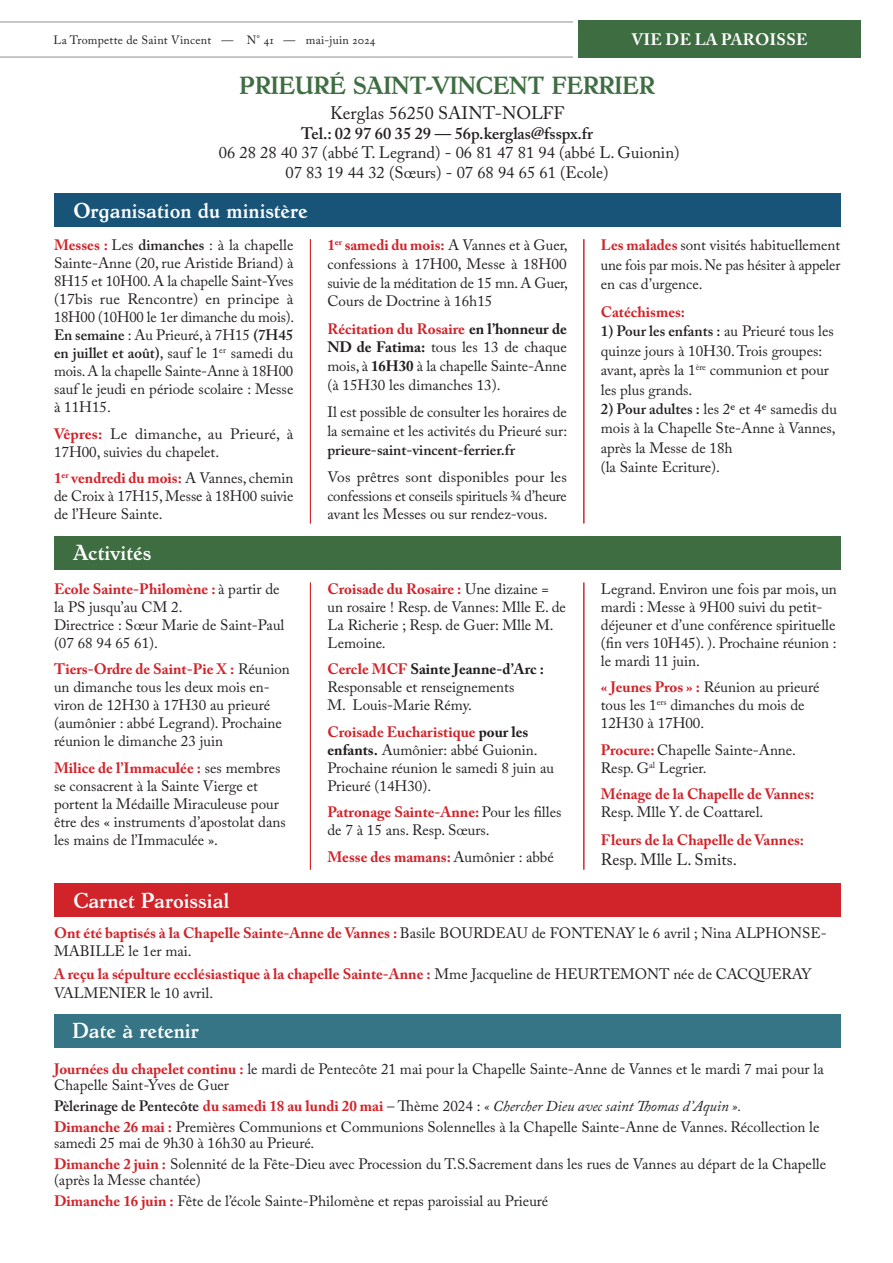
<style>
.page{position:relative;width:893px;height:1263px;background:#fff}
.page>*{position:absolute;margin:0;border:0;box-sizing:border-box;transform-origin:0 0}
.t1{font:700 24px "Dutch Mediaeval Pro";color:#3e6d41}
.t2{font:700 21px "Dutch Mediaeval Pro";color:#fff}
.t3{font:18px "Adobe Caslon Pro";color:#231f20}
.t4{font:16.5px/19.5px "Adobe Caslon Pro";color:#231f20;text-align:center}
.t5{font:600 16.5px "Adobe Caslon Pro";color:#231f20}
.t6{font:700 16.5px "Adobe Caslon Pro";letter-spacing:.015em;color:#fff}
.t7{font:15px/18px "Adobe Caslon Pro";color:#231f20}
.t8{font:700 15px "Adobe Caslon Pro";color:#d1232a}
.t9{font:600 15px "Adobe Caslon Pro";color:#231f20}
.t10{font:12px "Adobe Caslon Pro";letter-spacing:.02em;color:#231f20}
.s1{font-weight:700;color:#d1232a}
.s2{font-weight:600}
.s3{font-weight:700}
.s4{font-weight:400;color:#231f20}
.s5{font-style:italic}
</style>
<div class="page">
<hr style="left:0;top:56px;width:573px;height:2px;background:#231f20">
<hr style="left:0;top:21px;width:573px;height:2px;background:#231f20">
<div style="left:578px;top:20px;width:283px;height:38px;background:#3e6d41"></div>
<div style="left:54px;top:193px;width:786px;height:34px;background:#185378"></div>
<hr style="left:310px;top:239px;width:1px;height:284px;background:#d1232a">
<hr style="left:584px;top:239px;width:1px;height:284px;background:#d1232a">
<div style="left:54px;top:536px;width:786px;height:33px;background:#3e6d41"></div>
<hr style="left:310px;top:583px;width:1px;height:287px;background:#d1232a">
<hr style="left:584px;top:583px;width:1px;height:287px;background:#d1232a">
<div style="left:54px;top:883px;width:786px;height:34px;background:#d1232a"></div>
<div style="left:54px;top:1015px;width:786px;height:33px;background:#357586"></div>
<p class="t10" style="left:54px;top:33px;width:323px">La Trompette de Saint Vincent — N° 41 — mai-juin 2024</p>
<p class="t6" style="left:632px;top:30px;width:177px">VIE DE LA PAROISSE</p>
<h1 class="t1" style="left:240px;top:71px;width:417px">PRIEURÉ SAINT-VINCENT FERRIER</h1>
<p class="t3" style="left:330px;top:102px;width:236px">Kerglas 56250 SAINT-NOLFF</p>
<p class="t5" style="left:301px;top:123px;width:293px">Tel.: 02 97 60 35 29 — 56p.kerglas@fsspx.fr</p>
<p class="t4" style="left:219px;top:143px;width:462px">06 28 28 40 37 (abbé T. Legrand) - 06 81 47 81 94 (abbé L. Guionin)<br>07 83 19 44 32 (Sœurs) - 07 68 94 65 61 (Ecole)</p>
<h2 class="t2" style="left:73px;top:198px;width:236px">Organisation du ministère</h2>
<p class="t7" style="left:54px;top:236px;width:242px;text-align:justify"><span class="s1">Messes :</span> Les <span class="s2">dimanches</span> : à la chapelle Sainte-Anne (20, rue Aristide Briand) à 8H15 et 10H00. A la chapelle Saint‑Yves (17bis rue Rencontre) en principe à 18H00 (10H00 le 1er dimanche du mois).<br><span class="s2">En semaine</span> : Au Prieuré, à 7H15 <span class="s2">(7H45 en juillet et août)</span>, sauf le 1<sup>er</sup> samedi du mois. A la chapelle Sainte-Anne à 18H00 sauf le jeudi en période scolaire : Messe à 11H15.</p>
<p class="t7" style="left:54px;top:425px;width:241px"><span class="s1">Vêpres:</span> Le dimanche, au Prieuré, à<br>17H00, suivies du chapelet.</p>
<p class="t7" style="left:54px;top:469px;width:241px;text-align:justify"><span class="s1">1</span><sup>er</sup> <span class="s1">vendredi du mois:</span> A Vannes, chemin de Croix à 17H15, Messe à 18H00 suivie de l’Heure Sainte.</p>
<h2 class="t2" style="left:73px;top:540px;width:80px">Activités</h2>
<p class="t7" style="left:54px;top:579px;width:232px"><span class="s1">Ecole Sainte-Philomène :</span> à partir de la PS jusqu’au CM 2.<br>Directrice : Sœur Marie de Saint-Paul (07 68 94 65 61).</p>
<p class="t7" style="left:54px;top:660px;width:237px"><span class="s1">Tiers-Ordre de Saint-Pie X :</span> Réunion un dimanche tous les deux mois en&shy;viron de 12H30 à 17H30 au prieuré (aumônier : abbé Legrand). Prochaine réunion le dimanche 23 juin</p>
<p class="t7" style="left:54px;top:758px;width:233px"><span class="s1">Milice de l’Immaculée :</span> ses membres se consacrent à la Sainte Vierge et portent la Médaille Miraculeuse pour être des « instruments d’apostolat dans les mains de l’Immaculée ».</p>
<p class="t7" style="left:327px;top:236px;width:242px;line-height:18.8px;text-align:justify"><span class="s1">1</span><sup>er</sup> <span class="s1">samedi du mois:</span> A Vannes et à Guer, confessions à 17H00, Messe à 18H00 suivie de la méditation de 15 mn. A Guer, Cours de Doctrine à 16h15</p>
<p class="t7" style="left:327px;top:319px;width:241px;line-height:18.8px;text-align:justify"><span class="s1">Récitation du Rosaire</span> <span class="s3">en l’honneur de ND de Fatima:</span> tous les 13 de chaque mois, à <span class="s3">16H30</span> à la chapelle Sainte-Anne (à 15H30 les dimanches 13).</p>
<p class="t7" style="left:327px;top:403px;width:241px;line-height:18.8px">Il est possible de consulter les horaires de la semaine et les activités du Prieuré sur:</p>
<p class="t9" style="left:327px;top:441px;width:189px">prieure-saint-vincent-ferrier.fr</p>
<p class="t7" style="left:327px;top:467px;width:241px;line-height:18.8px;text-align:justify">Vos prêtres sont disponibles pour les confessions et conseils spirituels ¾ d’heure avant les Messes ou sur rendez‑vous.</p>
<p class="t7" style="left:327px;top:579px;width:240px"><span class="s1">Croisade du Rosaire :</span> Une dizaine = un rosaire ! Resp. de Vannes: Mlle E. de<br>La Richerie ; Resp. de Guer: Mlle M.<br>Lemoine.</p>
<p class="t7" style="left:327px;top:660px;width:218px"><span class="s1">Cercle MCF</span> <span class="s3">Sainte Jeanne-d’Arc :<br></span>Responsable et renseignements<br>M. Louis-Marie Rémy.</p>
<p class="t7" style="left:327px;top:722px;width:228px"><span class="s1">Croisade Eucharistique</span> <span class="s3">pour les enfants.</span> Aumônier: abbé Guionin.<br>Prochaine réunion le samedi 8 juin au<br>Prieuré (14H30).</p>
<p class="t7" style="left:327px;top:803px;width:236px"><span class="s1">Patronage Sainte-Anne:</span> Pour les filles de 7 à 15 ans. Resp. Sœurs.</p>
<p class="t8" style="left:327px;top:848px;width:228px">Messe des mamans: <span class="s4">Aumônier : abbé</span></p>
<p class="t7" style="left:601px;top:235px;width:241px;line-height:19.4px;text-align:justify"><span class="s1">Les malades</span> sont visités habituellement une fois par mois. Ne pas hésiter à appeler en cas d’urgence.</p>
<p class="t8" style="left:601px;top:303px;width:86px">Catéchismes:</p>
<p class="t7" style="left:601px;top:321px;width:234px;line-height:19.4px"><span class="s2">1) Pour les enfants :</span> au Prieuré tous les quinze jours à 10H30. Trois groupes: avant, après la 1<sup>ère</sup> communion et pour les plus grands.</p>
<p class="t7" style="left:601px;top:399px;width:238px;line-height:19.4px"><span class="s2">2) Pour adultes :</span> les 2e et 4e samedis du mois à la Chapelle Ste-Anne à Vannes, après la Messe de 18h<br>(la Sainte Ecriture).</p>
<p class="t7" style="left:601px;top:579px;width:238px">Legrand. Environ une fois par mois, un mardi : Messe à 9H00 suivi du petit&shy;déjeuner et d’une conférence spirituelle (fin vers 10H45). ). Prochaine réunion : le mardi 11 juin.</p>
<p class="t7" style="left:601px;top:678px;width:220px"><span class="s1">« Jeunes Pros » :</span> Réunion au prieuré tous les 1<sup>ers</sup> dimanches du mois de<br>12H30 à 17H00.</p>
<p class="t7" style="left:601px;top:740px;width:197px"><span class="s1">Procure:</span> Chapelle Sainte-Anne.<br>Resp. G<sup>al</sup> Legrier.</p>
<p class="t8" style="left:601px;top:785px;width:215px">Ménage de la Chapelle de Vannes:</p>
<p class="t7" style="left:601px;top:803px;width:164px">Resp. Mlle Y. de Coattarel.</p>
<p class="t8" style="left:601px;top:831px;width:205px">Fleurs de la Chapelle de Vannes:</p>
<p class="t4" style="left:601px;top:850px;width:138px">Resp. Mlle L. Smits.</p>
<h2 class="t2" style="left:73px;top:888px;width:158px">Carnet Paroissial</h2>
<p class="t7" style="left:54px;top:924px;width:774px"><span class="s1">Ont été baptisés à la Chapelle Sainte-Anne de Vannes :</span> Basile BOURDEAU de FONTENAY le 6 avril ; Nina ALPHONSE-<br>MABILLE le 1er mai.</p>
<p class="t7" style="left:54px;top:964px;width:759px;line-height:19.5px"><span class="s1">A reçu la sépulture ecclésiastique à la chapelle Sainte-Anne :</span> Mme Jacqueline de HEURTEMONT née de CACQUERAY<br>VALMENIER le 10 avril.</p>
<h2 class="t2" style="left:72px;top:1018px;width:128px">Date à retenir</h2>
<p class="t7" style="left:54px;top:1060px;width:771px;line-height:16.5px"><span class="s1">Journées du chapelet continu :</span> le mardi de Pentecôte 21 mai pour la Chapelle Sainte-Anne de Vannes et le mardi 7 mai pour la<br>Chapelle Saint-Yves de Guer</p>
<p class="t7" style="left:54px;top:1095px;width:767px;line-height:20.7px"><span class="s2">Pèlerinage de Pentecôte</span> <span class="s1">du samedi 18 au lundi 20 mai</span> – Thème 2024 : <span class="s5">« Chercher Dieu avec saint Thomas d’Aquin ».<br></span><span class="s1">Dimanche 26 mai :</span> Premières Communions et Communions Solennelles à la Chapelle Sainte-Anne de Vannes. Récollection le</p>
<p class="t7" style="left:54px;top:1132px;width:774px;line-height:20.7px">samedi 25 mai de 9h30 à 16h30 au Prieuré.<br><span class="s1">Dimanche 2 juin :</span> Solennité de la Fête-Dieu avec Procession du T.S.Sacrement dans les rues de Vannes au départ de la Chapelle</p>
<p class="t7" style="left:54px;top:1170px;width:496px;line-height:20.7px">(après la Messe chantée)<br><span class="s1">Dimanche 16 juin :</span> Fête de l’école Sainte-Philomène et repas paroissial au Prieuré</p>
</div>
